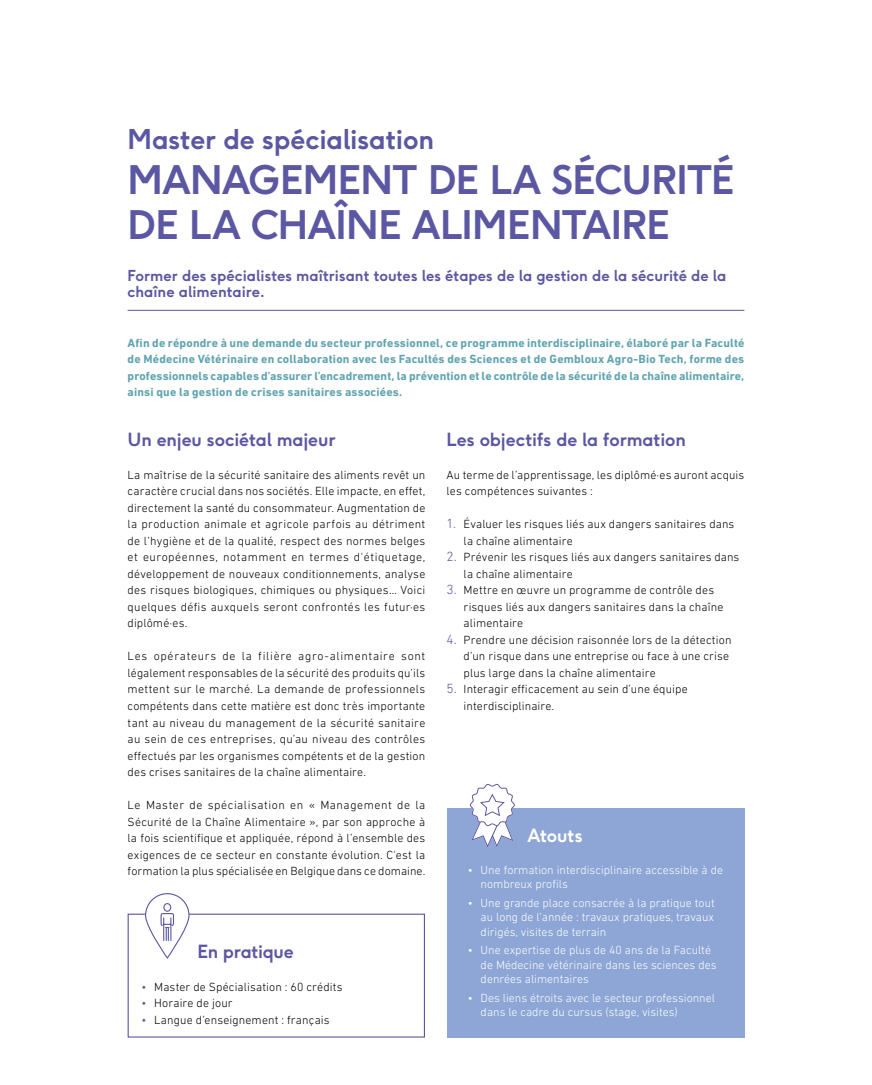
<style>
.page{position:relative;width:872px;height:1085px;background:#fff}
.page>*{position:absolute;margin:0;border:0;box-sizing:border-box;transform-origin:0 0}
.t1{font:700 39px/45px "F37 Ginger";letter-spacing:-.015em;color:#5c57a2}
.t2{font:700 27px "F37 Ginger";letter-spacing:-.01em;color:#5c57a2}
.t3{font:700 18px "F37 Ginger";letter-spacing:-.01em;color:#5c57a2}
.t4{font:700 18px "F37 Ginger";color:#fff}
.t5{font:700 15px/16.5px "F37 Ginger";color:#5c57a2}
.t6{font:300 12px/16.5px "DIN Next LT Pro";letter-spacing:.01em;color:#000}
.t7{font:700 12px/16.5px "DIN Next LT Pro";letter-spacing:.015em;color:#5fa4b0;text-align:justify}
.t8{font:300 12px/14.4px "DIN Next LT Pro";color:#fff}
.s1{font-size:13.5px;color:#5c57a2}
.s2{color:#5c57a2}
</style>
<div class="page">
<hr style="left:128px;top:310px;width:616px;height:1px;background:#5c57a2">
<div style="left:128px;top:913px;width:297px;height:124px;border:1px solid #5c57a2"></div>
<div style="left:146px;top:893px;width:43px;height:64px;background:#fff;border-radius:22px"></div>
<div style="left:145px;top:892px;width:44px;height:66px;border:1px solid #5c57a2;border-radius:22px"></div>
<svg style="left:160px;top:903px;width:14px;height:38px"></svg>
<div style="left:446px;top:807px;width:298px;height:230px;background:#8da6d6"></div>
<svg style="left:470px;top:783px;width:45px;height:64px"></svg>
<h2 class="t2" style="left:128px;top:122px;width:308px">Master de spécialisation</h2>
<h1 class="t1" style="left:128px;top:157px;width:608px">MANAGEMENT DE LA SÉCURITÉ<br>DE LA CHAÎNE ALIMENTAIRE</h1>
<p class="t5" style="left:128px;top:267px;width:600px">Former des spécialistes maîtrisant toutes les étapes de la gestion de la sécurité de la chaîne alimentaire.</p>
<p class="t7" style="left:128px;top:334px;width:618px">Afin de répondre à une demande du secteur professionnel, ce programme interdisciplinaire, élaboré par la Faculté de Médecine Vétérinaire en collaboration avec les Facultés des Sciences et de Gembloux Agro-Bio Tech, forme des professionnels capables d’assurer l’encadrement, la prévention et le contrôle de la sécurité de la chaîne alimentaire, ainsi que la gestion de crises sanitaires associées.</p>
<h3 class="t3" style="left:128px;top:427px;width:209px">Un enjeu sociétal majeur</h3>
<p class="t6" style="left:128px;top:466px;width:299px;text-align:justify">La maîtrise de la sécurité sanitaire des aliments revêt un caractère crucial dans nos sociétés. Elle impacte, en effet, directement la santé du consommateur. Augmentation de la production animale et agricole parfois au détriment de l’hygiène et de la qualité, respect des normes belges et européennes, notamment en termes d'étiquetage, développement de nouveaux conditionnements, analyse des risques biologiques, chimiques ou physiques… Voici quelques défis auxquels seront confrontés les futur·es diplômé·es.</p>
<p class="t6" style="left:128px;top:648px;width:299px;text-align:justify">Les opérateurs de la filière agro-alimentaire sont légalement responsables de la sécurité des produits qu’ils mettent sur le marché. La demande de professionnels compétents dans cette matière est donc très importante tant au niveau du management de la sécurité sanitaire au sein de ces entreprises, qu’au niveau des contrôles effectués par les organismes compétents et de la gestion des crises sanitaires de la chaîne alimentaire.</p>
<p class="t6" style="left:128px;top:796px;width:299px;text-align:justify">Le Master de spécialisation en « Management de la Sécurité de la Chaîne Alimentaire », par son approche à la fois scientifique et appliquée, répond à l’ensemble des exigences de ce secteur en constante évolution. C'est la formation la plus spécialisée en Belgique dans ce domaine.</p>
<h3 class="t3" style="left:446px;top:427px;width:241px">Les objectifs de la formation</h3>
<p class="t6" style="left:446px;top:466px;width:299px">Au terme de l’apprentissage, les diplômé·es auront acquis les compétences suivantes :</p>
<p class="t6" style="left:463px;top:516px;width:272px;text-indent:-17px"><span class="s1">1.</span> Évaluer les risques liés aux dangers sanitaires dans la chaîne alimentaire</p>
<p class="t6" style="left:463px;top:549px;width:277px;text-indent:-17px"><span class="s1">2.</span> Prévenir les risques liés aux dangers sanitaires dans la chaîne alimentaire</p>
<p class="t6" style="left:463px;top:582px;width:261px;text-indent:-17px"><span class="s1">3.</span> Mettre en œuvre un programme de contrôle des risques liés aux dangers sanitaires dans la chaîne alimentaire</p>
<p class="t6" style="left:463px;top:631px;width:269px;text-indent:-17px"><span class="s1">4.</span> Prendre une décision raisonnée lors de la détection d’un risque dans une entreprise ou face à une crise plus large dans la chaîne alimentaire</p>
<p class="t6" style="left:463px;top:681px;width:226px;text-indent:-17px"><span class="s1">5.</span> Interagir efficacement au sein d’une équipe interdisciplinaire.</p>
<h3 class="t4" style="left:527px;top:824px;width:57px">Atouts</h3>
<p class="t8" style="left:480px;top:862px;width:244px;text-indent:-13px">• Une formation interdisciplinaire accessible à de nombreux profils</p>
<p class="t8" style="left:480px;top:895px;width:236px;text-align:justify;text-indent:-13px">• Une grande place consacrée à la pratique tout au long de l’année : travaux pratiques, travaux dirigés, visites de terrain</p>
<p class="t8" style="left:480px;top:942px;width:237px;text-indent:-13px">• Une expertise de plus de 40 ans de la Faculté de Médecine vétérinaire dans les sciences des denrées alimentaires</p>
<p class="t8" style="left:480px;top:990px;width:236px;text-indent:-13px">• Des liens étroits avec le secteur professionnel dans le cadre du cursus (stage, visites)</p>
<h3 class="t3" style="left:197px;top:939px;width:98px">En pratique</h3>
<p class="t6" style="left:141px;top:978px;width:203px"><span class="s2">•</span> Master de Spécialisation : 60 crédits</p>
<p class="t6" style="left:141px;top:994px;width:93px"><span class="s2">•</span> Horaire de jour</p>
<p class="t6" style="left:141px;top:1011px;width:190px"><span class="s2">•</span> Langue d’enseignement : français</p>
</div>
